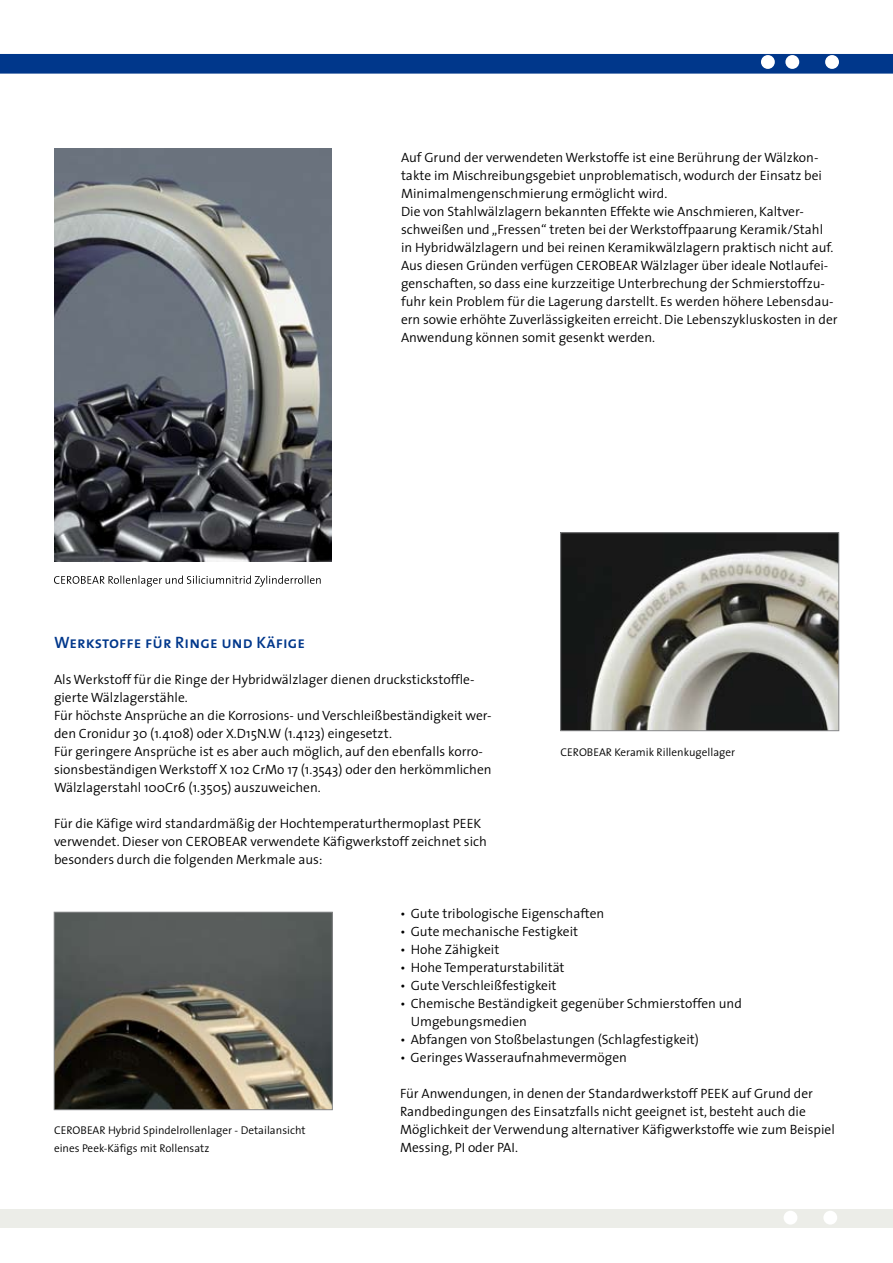
<style>
.page{position:relative;width:893px;height:1263px;background:#fff}
.page>*{position:absolute;margin:0;border:0;box-sizing:border-box;transform-origin:0 0}
.t1{font:16.5px "The Sans Semi Bold Caps";letter-spacing:.01em;color:#00378b}
.t2{font:300 13.5px/18px "The Sans";color:#000}
.t3{font:300 11.25px/18px "The Sans";color:#000}
</style>
<div class="page">
<div style="left:0;top:1209px;width:893px;height:18px;background:#ecede8"></div>
<div style="left:823px;top:1211px;width:14px;height:13px;background:#fff;border-radius:50%"></div>
<div style="left:784px;top:1211px;width:13px;height:13px;background:#fff;border-radius:50%"></div>
<div style="left:1px;top:55px;width:891px;height:18px;background:#00378b"></div>
<div style="left:0;top:54px;width:893px;height:20px;border:2px solid #00378b"></div>
<div style="left:785px;top:55px;width:14px;height:14px;background:#fff;border-radius:50%"></div>
<div style="left:825px;top:55px;width:14px;height:14px;background:#fff;border-radius:50%"></div>
<div style="left:761px;top:55px;width:14px;height:14px;background:#fff;border-radius:50%"></div>
<img style="left:56px;top:914px;width:275px;height:194px">
<div style="left:54px;top:912px;width:279px;height:198px;border:1px solid #87888a"></div>
<img style="left:562px;top:534px;width:275px;height:195px">
<div style="left:560px;top:532px;width:279px;height:199px;border:1px solid #87888a"></div>
<img style="left:54px;top:149px;width:277px;height:412px">
<svg style="left:54px;top:575px;width:267px;height:12px"></svg>
<p class="t2" style="left:401px;top:148px;width:438px">Auf Grund der verwendeten Werkstoffe ist eine Berührung der Wälzkon&shy;takte im Mischreibungsgebiet unproblematisch, wodurch der Einsatz bei Minimalmengenschmierung ermöglicht wird.<br>Die von Stahlwälzlagern bekannten Effekte wie Anschmieren, Kaltver&shy;schweißen und „Fressen“ treten bei der Werkstoffpaarung Keramik/Stahl in Hybridwälzlagern und bei reinen Keramikwälzlagern praktisch nicht auf.<br>Aus diesen Gründen verfügen CEROBEAR Wälzlager über ideale Notlaufei&shy;genschaften, so dass eine kurzzeitige Unterbrechung der Schmierstoffzu&shy;fuhr kein Problem für die Lagerung darstellt. Es werden höhere Lebensdau&shy;ern sowie erhöhte Zuverlässigkeiten erreicht. Die Lebenszykluskosten in der Anwendung können somit gesenkt werden.</p>
<p class="t1" style="left:54px;top:629px;width:253px">Werkstoffe für Ringe und Käfige</p>
<p class="t2" style="left:54px;top:670px;width:439px">Als Werkstoff für die Ringe der Hybridwälzlager dienen druckstickstoffle&shy;gierte Wälzlagerstähle.<br>Für höchste Ansprüche an die Korrosions- und Verschleißbeständigkeit wer&shy;den Cronidur 30 (1.4108) oder X.D15N.W (1.4123) eingesetzt.<br>Für geringere Ansprüche ist es aber auch möglich, auf den ebenfalls korro&shy;sionsbeständigen Werkstoff X 102 CrMo 17 (1.3543) oder den herkömmlichen Wälzlagerstahl 100Cr6 (1.3505) auszuweichen.</p>
<p class="t2" style="left:54px;top:814px;width:434px">Für die Käfige wird standardmäßig der Hochtemperaturthermoplast PEEK verwendet. Dieser von CEROBEAR verwendete Käfigwerkstoff zeichnet sich besonders durch die folgenden Merkmale aus:</p>
<p class="t3" style="left:560px;top:743px;width:176px">CEROBEAR Keramik Rillenkugellager</p>
<p class="t3" style="left:54px;top:1121px;width:253px">CEROBEAR Hybrid Spindelrollenlager - Detailansicht eines Peek-Käfigs mit Rollensatz</p>
<p class="t2" style="left:400px;top:904px;width:206px">• Gute tribologische Eigenschaften</p>
<p class="t2" style="left:400px;top:922px;width:180px">• Gute mechanische Festigkeit</p>
<p class="t2" style="left:400px;top:940px;width:101px">• Hohe Zähigkeit</p>
<p class="t2" style="left:400px;top:958px;width:166px">• Hohe Temperaturstabilität</p>
<p class="t2" style="left:400px;top:976px;width:158px">• Gute Verschleißfestigkeit</p>
<p class="t2" style="left:411px;top:994px;width:333px;text-indent:-11px">• Chemische Beständigkeit gegenüber Schmierstoffen und<br>Umgebungsmedien</p>
<p class="t2" style="left:400px;top:1030px;width:300px">• Abfangen von Stoßbelastungen (Schlagfestigkeit)</p>
<p class="t2" style="left:400px;top:1048px;width:228px">• Geringes Wasseraufnahmevermögen</p>
<p class="t2" style="left:400px;top:1084px;width:436px">Für Anwendungen, in denen der Standardwerkstoff PEEK auf Grund der Randbedingungen des Einsatzfalls nicht geeignet ist, besteht auch die Möglichkeit der Verwendung alternativer Käfigwerkstoffe wie zum Beispiel Messing, PI oder PAI.</p>
</div>
